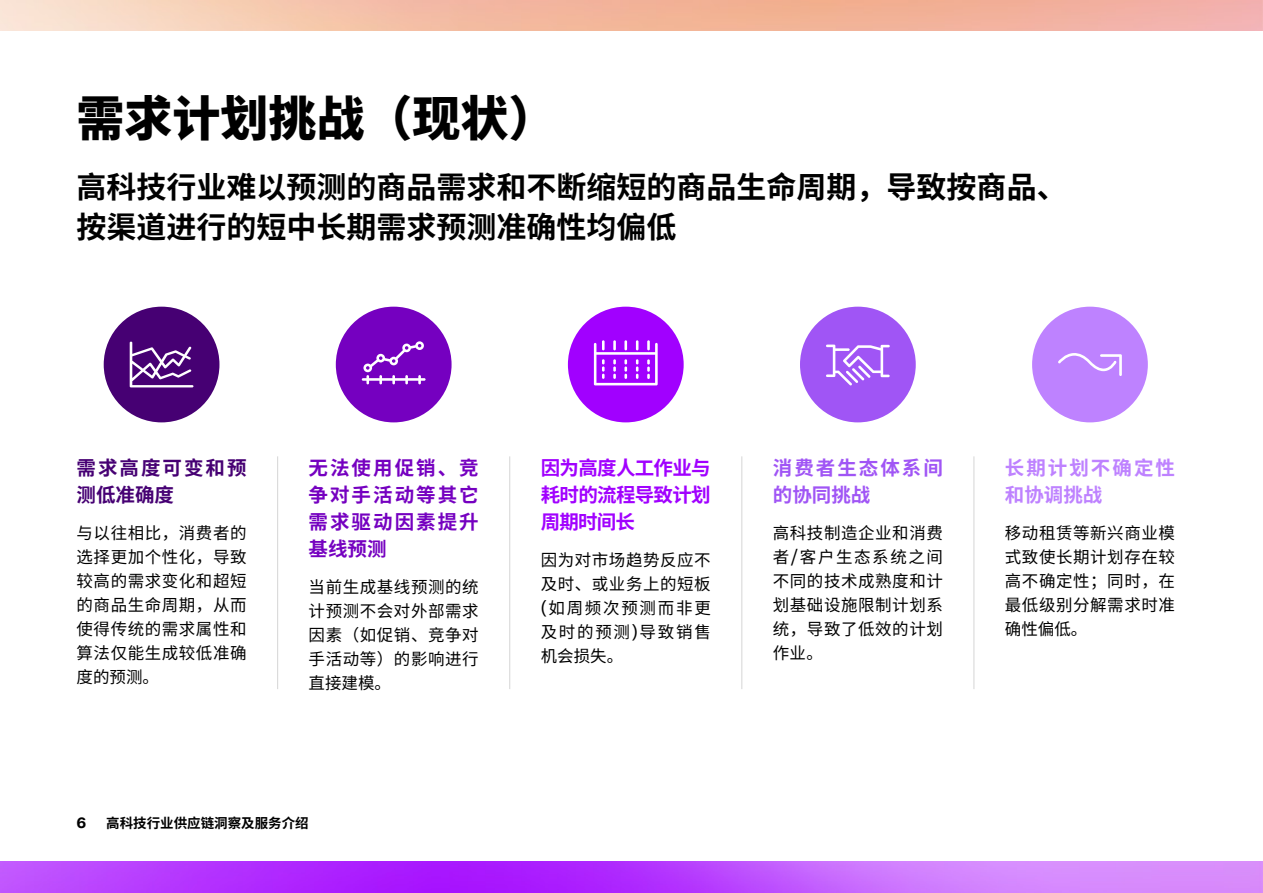
<style>
.page{position:relative;width:1263px;height:893px;background:#fff}
.page>*{position:absolute;margin:0;border:0;box-sizing:border-box;transform-origin:0 0}
.t1{font:800 48px "Source Han Sans SC";color:#000}
.t2{font:700 30px/40.5px "Source Han Sans SC";color:#000}
.t3{font:700 19.5px/27px "Source Han Sans SC";letter-spacing:.105em;color:#7500c0;text-align:justify}
.t4{font:700 19.5px/27px "Source Han Sans SC";letter-spacing:-.035em;color:#a100ff;text-align:justify}
.t5{font:700 19.5px/27px "Source Han Sans SC";letter-spacing:.105em;color:#460073}
.t6{font:700 19.5px/27px "Source Han Sans SC";letter-spacing:.105em;color:#a055f5}
.t7{font:700 19.5px/27px "Source Han Sans SC";letter-spacing:.105em;color:#be82ff}
.t8{font:16.5px/24px "Source Han Sans SC";letter-spacing:.035em;color:#000;text-align:justify}
.t9{font:600 14.85px "Graphik";color:#000}
.t10{font:700 13.5px "Source Han Sans SC";color:#000}
.s1{font-family:"Graphik";font-size:18.15px}
</style>
<div class="page">
<img style="left:0;top:0;width:1263px;height:893px">
<div style="left:0;top:32px;width:1263px;height:829px;background:#fff"></div>
<hr style="left:277px;top:456px;width:1px;height:233px;background:#d7d7d7">
<hr style="left:509px;top:456px;width:1px;height:233px;background:#d7d7d7">
<hr style="left:741px;top:456px;width:1px;height:233px;background:#d7d7d7">
<hr style="left:973px;top:456px;width:1px;height:233px;background:#d7d7d7">
<div style="left:104px;top:307px;width:115px;height:115px;background:#460073;border-radius:50%"></div>
<svg style="left:130px;top:342px;width:63px;height:45px"></svg>
<div style="left:336px;top:307px;width:116px;height:115px;background:#7500c0;border-radius:50%"></div>
<svg style="left:362px;top:341px;width:64px;height:43px"></svg>
<div style="left:568px;top:307px;width:116px;height:115px;background:#a100ff;border-radius:50%"></div>
<svg style="left:594px;top:340px;width:64px;height:45px"></svg>
<div style="left:800px;top:307px;width:116px;height:115px;background:#a055f5;border-radius:50%"></div>
<svg style="left:826px;top:345px;width:64px;height:40px"></svg>
<div style="left:1032px;top:307px;width:116px;height:115px;background:#be82ff;border-radius:50%"></div>
<svg style="left:1058px;top:353px;width:64px;height:23px"></svg>
<h1 class="t1" style="left:77px;top:91px;width:481px">需求计划挑战（现状）</h1>
<h2 class="t2" style="left:77px;top:167px;width:992px">高科技行业难以预测的商品需求和不断缩短的商品生命周期，导致按商品、按渠道进行的短中长期需求预测准确性均偏低</h2>
<p class="t5" style="left:77px;top:455px;width:172px">需求高度可变和预测低准确度</p>
<p class="t8" style="left:77px;top:521px;width:172px">与以往相比，消费者的选择更加个性化，导致较高的需求变化和超短的商品生命周期，从而使得传统的需求属性和算法仅能生成较低准确度的预测。</p>
<p class="t3" style="left:309px;top:455px;width:172px">无法使用促销、竞争对手活动等其它需求驱动因素提升基线预测</p>
<p class="t8" style="left:309px;top:575px;width:172px">当前生成基线预测的统计预测不会对外部需求因素（如促销、竞争对手活动等）的影响进行直接建模。</p>
<p class="t9" style="left:77px;top:812px;width:11px">6</p>
<p class="t10" style="left:106px;top:816px;width:204px">高科技行业供应链洞察及服务介绍</p>
<p class="t4" style="left:541px;top:455px;width:172px">因为高度人工作业与耗时的流程导致计划周期时间长</p>
<p class="t8" style="left:541px;top:548px;width:172px">因为对市场趋势反应不及时、或业务上的短板<span class="s1">(</span>如周频次预测而非更及时的预测<span class="s1">)</span>导致销售机会损失。</p>
<p class="t6" style="left:773px;top:455px;width:172px">消费者生态体系间的协同挑战</p>
<p class="t8" style="left:773px;top:521px;width:172px">高科技制造企业和消费者<span class="s1">/</span>客户生态系统之间不同的技术成熟度和计划基础设施限制计划系统，导致了低效的计划作业。</p>
<p class="t7" style="left:1005px;top:455px;width:172px">长期计划不确定性和协调挑战</p>
<p class="t8" style="left:1005px;top:521px;width:172px">移动租赁等新兴商业模式致使长期计划存在较高不确定性；同时，在最低级别分解需求时准确性偏低。</p>
</div>
